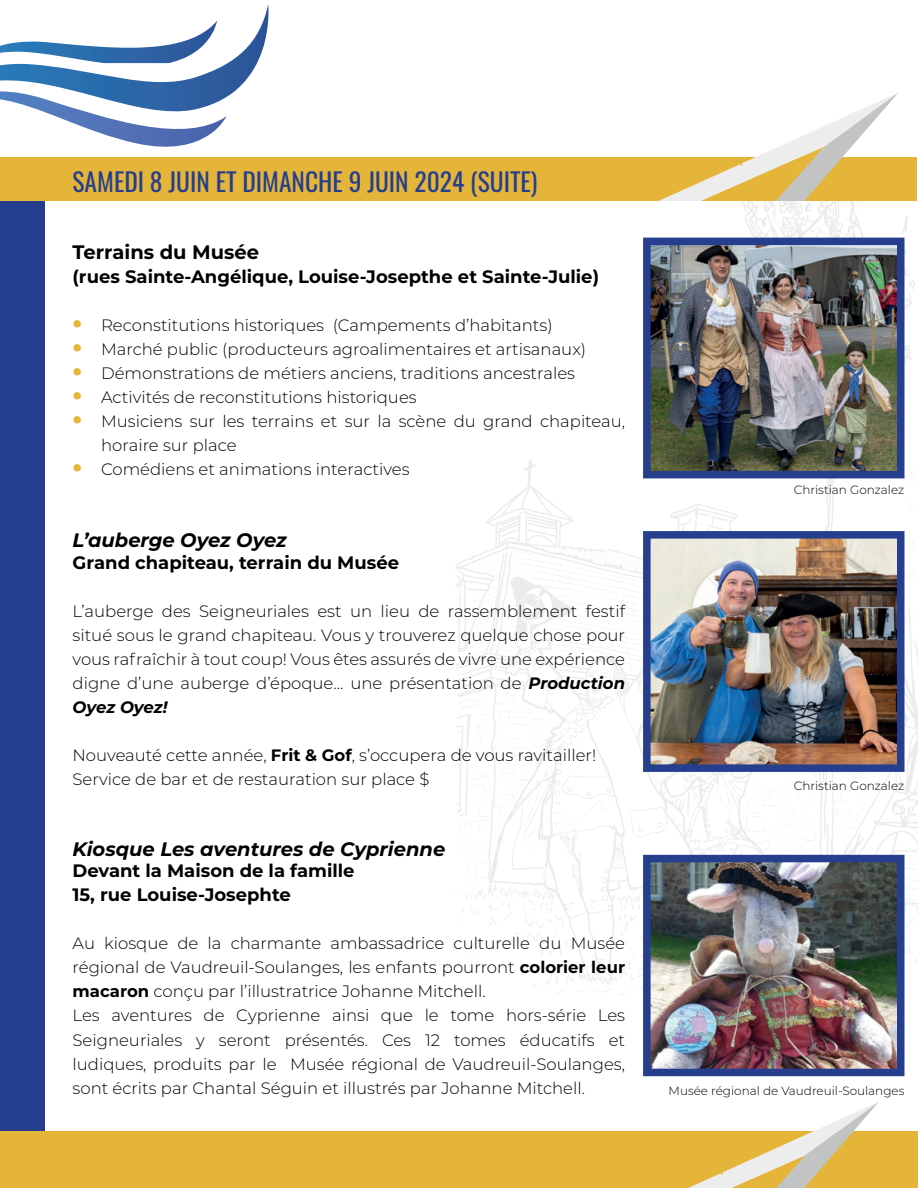
<style>
.page{position:relative;width:918px;height:1188px;background:#fff}
.page>*{position:absolute;margin:0;border:0;box-sizing:border-box;transform-origin:0 0}
.t1{font:25.5px "Oswald";color:#253f8e}
.t2{font:italic 700 19.5px "Montserrat";color:#000}
.t3{font:700 19.5px "Montserrat";color:#000}
.t4{font:700 18px/24px "Montserrat";color:#000}
.t5{font:300 16.5px/24px "Montserrat";color:#000}
.t6{font:300 12px "Montserrat";color:#000}
.s1{font-weight:800;font-size:25.5px;color:#e5b53a}
.s2{font-weight:700;font-style:italic}
.s3{font-weight:700}
</style>
<div class="page">
<img style="left:443px;top:201px;width:475px;height:830px">
<div style="left:0;top:172px;width:44px;height:1016px;background:#253f8e"></div>
<div style="left:1px;top:1132px;width:917px;height:56px;background:#e5b53a"></div>
<svg style="left:639px;top:1102px;width:240px;height:86px"></svg>
<div style="left:0;top:158px;width:917px;height:43px;background:#e5b53a"></div>
<svg style="left:658px;top:93px;width:241px;height:108px"></svg>
<svg style="left:0;top:4px;width:277px;height:154px"></svg>
<img style="left:652px;top:247px;width:243px;height:222px">
<div style="left:643px;top:238px;width:261px;height:240px;border:8px solid #253f8e"></div>
<img style="left:652px;top:540px;width:243px;height:223px">
<div style="left:643px;top:531px;width:261px;height:241px;border:8px solid #253f8e"></div>
<img style="left:652px;top:864px;width:243px;height:203px">
<div style="left:643px;top:855px;width:261px;height:221px;border:8px solid #253f8e"></div>
<h1 class="t1" style="left:73px;top:159px;width:467px">SAMEDI 8 JUIN ET DIMANCHE 9 JUIN 2024 (SUITE)</h1>
<p class="t3" style="left:73px;top:238px;width:188px">Terrains du Musée</p>
<p class="t4" style="left:73px;top:264px;width:528px">(rues Sainte-Angélique, Louise-Josepthe et Sainte-Julie)</p>
<p class="t5" style="left:73px;top:313px;width:482px"><span class="s1">•</span> Reconstitutions historiques (Campements d’habitants)</p>
<p class="t5" style="left:73px;top:337px;width:515px"><span class="s1">•</span> Marché public (producteurs agroalimentaires et artisanaux)</p>
<p class="t5" style="left:73px;top:361px;width:504px"><span class="s1">•</span> Démonstrations de métiers anciens, traditions ancestrales</p>
<p class="t5" style="left:73px;top:385px;width:346px"><span class="s1">•</span> Activités de reconstitutions historiques</p>
<p class="t5" style="left:101px;top:409px;width:526px;text-indent:-28px"><span class="s1">•</span> Musiciens sur les terrains et sur la scène du grand chapiteau, horaire sur place</p>
<p class="t5" style="left:73px;top:457px;width:339px"><span class="s1">•</span> Comédiens et animations interactives</p>
<p class="t2" style="left:73px;top:526px;width:216px">L’auberge Oyez Oyez</p>
<p class="t4" style="left:73px;top:550px;width:328px">Grand chapiteau, terrain du Musée</p>
<p class="t5" style="left:73px;top:599px;width:554px;text-align:justify">L’auberge des Seigneuriales est un lieu de rassemblement festif situé sous le grand chapiteau. Vous y trouverez quelque chose pour vous rafraîchir à tout coup! Vous êtes assurés de vivre une expérience digne d’une auberge d’époque… une présentation de <span class="s2">Production Oyez Oyez!</span></p>
<p class="t5" style="left:73px;top:743px;width:525px">Nouveauté cette année, <span class="s3">Frit &amp; Gof</span>, s’occupera de vous ravitailler!<br>Service de bar et de restauration sur place $</p>
<p class="t2" style="left:73px;top:835px;width:374px">Kiosque Les aventures de Cyprienne</p>
<p class="t4" style="left:73px;top:858px;width:284px">Devant la Maison de la famille<br>15, rue Louise-Josephte</p>
<p class="t5" style="left:73px;top:931px;width:554px">Au kiosque de la charmante ambassadrice culturelle du Musée régional de Vaudreuil-Soulanges, les enfants pourront <span class="s3">colorier leur macaron</span> conçu par l’illustratrice Johanne Mitchell.<br>Les aventures de Cyprienne ainsi que le tome hors-série Les Seigneuriales y seront présentés. Ces 12 tomes éducatifs et ludiques, produits par le Musée régional de Vaudreuil-Soulanges, sont écrits par Chantal Séguin et illustrés par Johanne Mitchell.</p>
<p class="t6" style="left:794px;top:482px;width:112px">Christian Gonzalez</p>
<p class="t6" style="left:794px;top:777px;width:112px">Christian Gonzalez</p>
<p class="t6" style="left:669px;top:1083px;width:237px">Musée régional de Vaudreuil-Soulanges</p>
</div>
